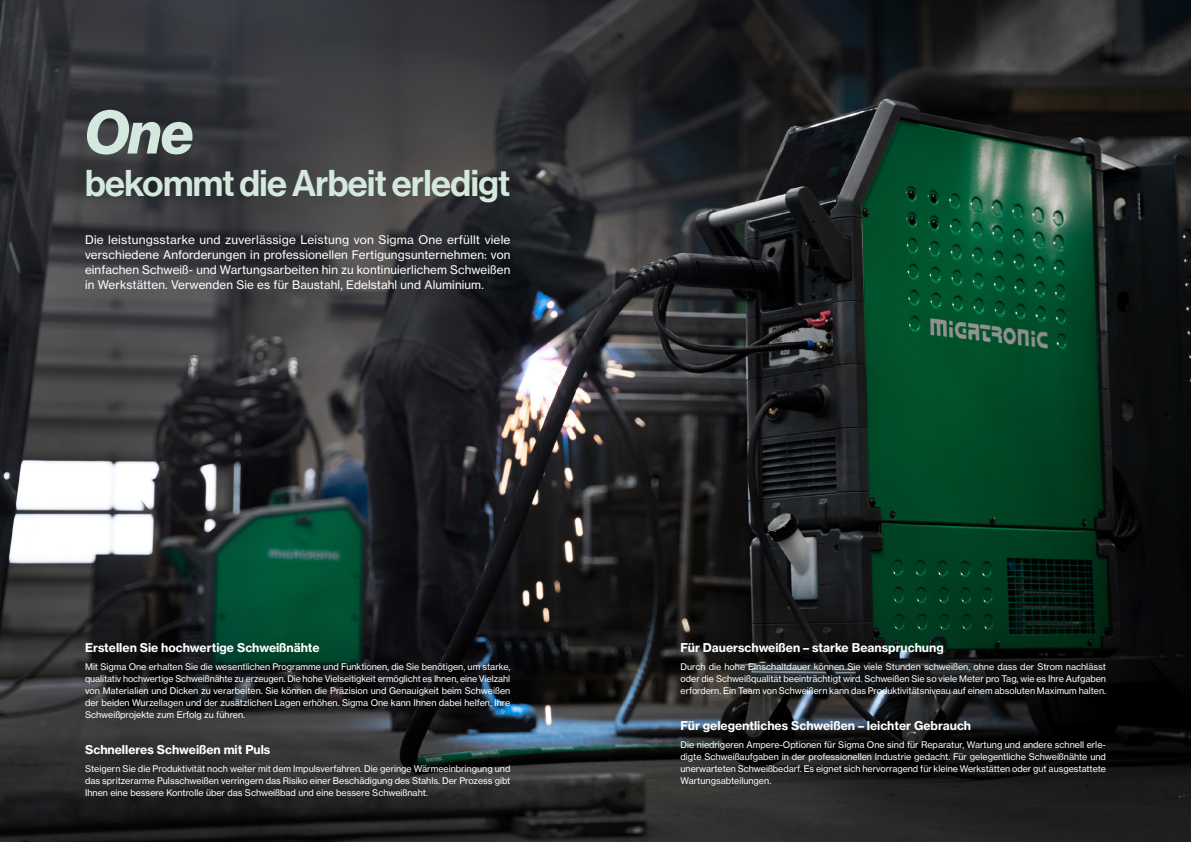
<style>
.page{position:relative;width:1191px;height:842px;background:#fff}
.page>*{position:absolute;margin:0;border:0;box-sizing:border-box;transform-origin:0 0}
.t1{font:60px "N Haas Grotesk DS Pro 76 Bd It";color:#d4e9de}
.t2{font:36.5px "N Haas Grotesk DS Pro 65 Md";letter-spacing:-.015em;color:#d4e9de}
.t3{font:12px "N Haas Grotesk TX Pro 75 Bd";color:#fff}
.t4{font:11.7px/15px "N Haas Grotesk TX Pro 55 Rg";letter-spacing:.01em;color:#fff;text-align:justify}
.t5{font:9px/12px "N Haas Grotesk TX Pro 55 Rg";color:#fff;text-align:justify}
</style>
<div class="page">
<img style="left:0;top:0;width:1191px;height:842px">
<h1 class="t1" style="left:85px;top:97px;width:110px">One</h1>
<h2 class="t2" style="left:85px;top:162px;width:427px">bekommt die Arbeit erledigt</h2>
<p class="t4" style="left:85px;top:232px;width:427px">Die leistungsstarke und zuverlässige Leistung von Sigma One erfüllt viele verschiedene Anforderungen in professionellen Fertigungsunternehmen: von einfachen Schweiß- und Wartungsarbeiten hin zu kontinuierlichem Schweißen in Werkstätten. Verwenden Sie es für Baustahl, Edelstahl und Aluminium.</p>
<h3 class="t3" style="left:85px;top:640px;width:236px">Erstellen Sie hochwertige Schweißnähte</h3>
<p class="t5" style="left:85px;top:660px;width:427px">Mit Sigma One erhalten Sie die wesentlichen Programme und Funktionen, die Sie benötigen, um starke, qualitativ hochwertige Schweißnähte zu erzeugen. Die hohe Vielseitigkeit ermöglicht es Ihnen, eine Vielzahl von Materialien und Dicken zu verarbeiten. Sie können die Präzision und Genauigkeit beim Schweißen der beiden Wurzellagen und der zusätzlichen Lagen erhöhen. Sigma One kann Ihnen dabei helfen, Ihre Schweißprojekte zum Erfolg zu führen.</p>
<h3 class="t3" style="left:85px;top:742px;width:187px">Schnelleres Schweißen mit Puls</h3>
<p class="t5" style="left:85px;top:762px;width:427px">Steigern Sie die Produktivität noch weiter mit dem Impulsverfahren. Die geringe Wärmeeinbringung und das spritzerarme Pulsschweißen verringern das Risiko einer Beschädigung des Stahls. Der Prozess gibt Ihnen eine bessere Kontrolle über das Schweißbad und eine bessere Schweißnaht.</p>
<h3 class="t3" style="left:680px;top:640px;width:265px">Für Dauerschweißen – starke Beanspruchung</h3>
<p class="t5" style="left:680px;top:660px;width:427px">Durch die hohe Einschaltdauer können Sie viele Stunden schweißen, ohne dass der Strom nachlässt oder die Schweißqualität beeinträchtigt wird. Schweißen Sie so viele Meter pro Tag, wie es Ihre Aufgaben erfordern. Ein Team von Schweißern kann das Produktivitätsniveau auf einem absoluten Maximum halten.</p>
<h3 class="t3" style="left:680px;top:718px;width:292px">Für gelegentliches Schweißen – leichter Gebrauch</h3>
<p class="t5" style="left:680px;top:738px;width:427px">Die niedrigeren Ampere-Optionen für Sigma One sind für Reparatur, Wartung und andere schnell erle&shy;digte Schweißaufgaben in der professionellen Industrie gedacht. Für gelegentliche Schweißnähte und unerwarteten Schweißbedarf. Es eignet sich hervorragend für kleine Werkstätten oder gut ausgestattete Wartungsabteilungen.</p>
</div>
